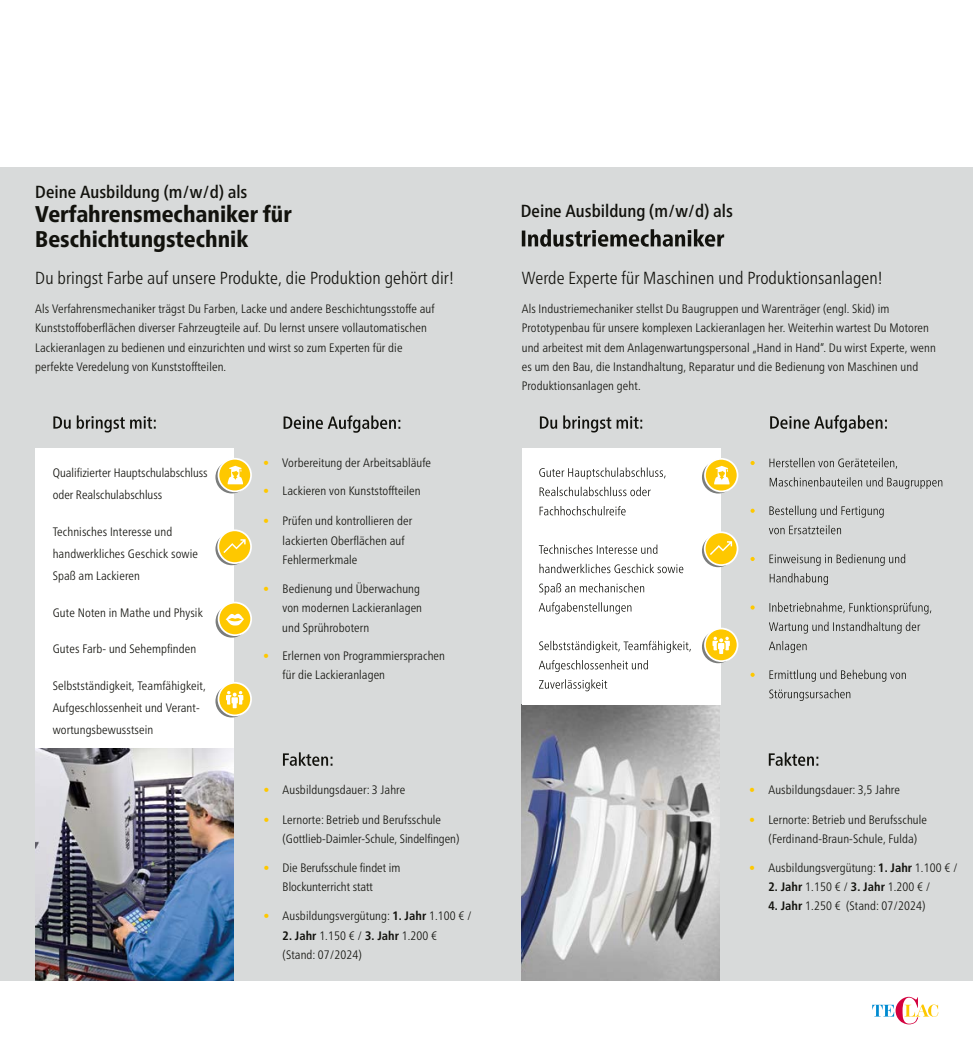
<style>
.page{position:relative;width:973px;height:1042px;background:#fff}
.page>*{position:absolute;margin:0;border:0;box-sizing:border-box;transform-origin:0 0}
.t1{font:800 condensed 22.75px "Frutiger Neue LT Pro";color:#12120d}
.t2{font:300 condensed 17.5px "Frutiger Neue LT Pro";letter-spacing:.005em;color:#12120d}
.Azubi_Namen_grau_Copy{font:500 condensed 17.5px "Frutiger Neue LT Pro";color:#12120d}
.P_Copy{font:300 condensed 12.25px/19.2px "Frutiger Neue LT Pro";letter-spacing:.01em;color:#12120d}
.s1{color:#fec800}
.s2{font-weight:700}
</style>
<div class="page">
<svg style="left:872px;top:997px;width:66px;height:27px"></svg>
<div style="left:0;top:167px;width:972px;height:813px;background:#d8dada"></div>
<img style="left:521px;top:704px;width:198px;height:276px">
<div style="left:521px;top:448px;width:199px;height:256px;background:#fff"></div>
<svg style="left:540px;top:415px;width:102px;height:17px"></svg>
<svg style="left:539px;top:679px;width:68px;height:12px"></svg>
<svg style="left:538px;top:660px;width:109px;height:12px"></svg>
<svg style="left:539px;top:641px;width:151px;height:12px"></svg>
<svg style="left:538px;top:602px;width:93px;height:12px"></svg>
<svg style="left:539px;top:583px;width:105px;height:12px"></svg>
<svg style="left:539px;top:564px;width:144px;height:9px"></svg>
<svg style="left:538px;top:544px;width:119px;height:10px"></svg>
<svg style="left:539px;top:506px;width:86px;height:9px"></svg>
<svg style="left:539px;top:487px;width:111px;height:9px"></svg>
<svg style="left:539px;top:467px;width:126px;height:12px"></svg>
<svg style="left:701px;top:461px;width:33px;height:32px"></svg>
<svg style="left:704px;top:459px;width:33px;height:32px"></svg>
<div style="left:704px;top:458px;width:34px;height:34px;border:2px solid #fff;border-radius:50%"></div>
<svg style="left:713px;top:466px;width:17px;height:18px"></svg>
<svg style="left:701px;top:631px;width:33px;height:32px"></svg>
<svg style="left:704px;top:628px;width:33px;height:33px"></svg>
<div style="left:704px;top:628px;width:34px;height:34px;border:2px solid #fff;border-radius:50%"></div>
<svg style="left:712px;top:637px;width:17px;height:17px"></svg>
<svg style="left:701px;top:534px;width:33px;height:33px"></svg>
<svg style="left:704px;top:532px;width:33px;height:33px"></svg>
<div style="left:703px;top:531px;width:35px;height:35px;border:2px solid #fff;border-radius:50%"></div>
<svg style="left:709px;top:541px;width:23px;height:14px"></svg>
<div style="left:35px;top:448px;width:199px;height:300px;background:#fff"></div>
<svg style="left:53px;top:415px;width:103px;height:17px"></svg>
<svg style="left:215px;top:461px;width:33px;height:32px"></svg>
<svg style="left:218px;top:459px;width:33px;height:32px"></svg>
<div style="left:217px;top:458px;width:35px;height:34px;border:2px solid #fff;border-radius:50%"></div>
<svg style="left:226px;top:466px;width:18px;height:18px"></svg>
<svg style="left:215px;top:685px;width:33px;height:32px"></svg>
<svg style="left:218px;top:683px;width:33px;height:32px"></svg>
<div style="left:217px;top:682px;width:35px;height:34px;border:2px solid #fff;border-radius:50%"></div>
<svg style="left:226px;top:691px;width:17px;height:17px"></svg>
<svg style="left:215px;top:533px;width:33px;height:32px"></svg>
<svg style="left:218px;top:530px;width:33px;height:33px"></svg>
<div style="left:217px;top:529px;width:35px;height:35px;border:2px solid #fff;border-radius:50%"></div>
<svg style="left:223px;top:539px;width:22px;height:14px"></svg>
<svg style="left:769px;top:689px;width:81px;height:12px"></svg>
<svg style="left:769px;top:670px;width:136px;height:12px"></svg>
<svg style="left:750px;top:673px;width:4px;height:4px"></svg>
<svg style="left:769px;top:641px;width:37px;height:12px"></svg>
<svg style="left:769px;top:622px;width:151px;height:11px"></svg>
<svg style="left:769px;top:602px;width:162px;height:12px"></svg>
<svg style="left:750px;top:605px;width:4px;height:4px"></svg>
<svg style="left:769px;top:573px;width:58px;height:12px"></svg>
<svg style="left:769px;top:554px;width:136px;height:12px"></svg>
<svg style="left:750px;top:557px;width:4px;height:4px"></svg>
<svg style="left:769px;top:525px;width:71px;height:9px"></svg>
<svg style="left:769px;top:506px;width:114px;height:12px"></svg>
<svg style="left:750px;top:509px;width:4px;height:4px"></svg>
<svg style="left:769px;top:477px;width:173px;height:12px"></svg>
<svg style="left:769px;top:458px;width:127px;height:11px"></svg>
<svg style="left:750px;top:461px;width:4px;height:4px"></svg>
<svg style="left:770px;top:415px;width:116px;height:17px"></svg>
<svg style="left:283px;top:415px;width:117px;height:18px"></svg>
<svg style="left:521px;top:229px;width:203px;height:18px"></svg>
<svg style="left:215px;top:605px;width:33px;height:32px"></svg>
<div style="left:218px;top:602px;width:33px;height:33px;background:#fec800;border-radius:50%"></div>
<div style="left:218px;top:602px;width:34px;height:34px;border:2px solid #fff;border-radius:50%"></div>
<svg style="left:226px;top:614px;width:18px;height:11px"></svg>
<img style="left:35px;top:748px;width:199px;height:232px">
<svg style="left:283px;top:752px;width:49px;height:14px"></svg>
<svg style="left:768px;top:752px;width:50px;height:14px"></svg>
<p class="Azubi_Namen_grau_Copy" style="left:35px;top:181px;width:213px">Deine Ausbildung (m/w/d) als</p>
<p class="t1" style="left:35px;top:201px;width:258px">Verfahrensmechaniker für</p>
<p class="t1" style="left:35px;top:225px;width:214px">Beschichtungstechnik</p>
<h4 class="t2" style="left:35px;top:268px;width:420px">Du bringst Farbe auf unsere Produkte, die Produktion gehört dir!</h4>
<p class="P_Copy" style="left:35px;top:299px;width:401px">Als Verfahrensmechaniker trägst Du Farben, Lacke und andere Beschichtungsstoffe auf Kunststoffoberflächen diverser Fahrzeugteile auf. Du lernst unsere vollautomatischen Lackieranlagen zu bedienen und einzurichten und wirst so zum Experten für die perfekte Veredelung von Kunststoffteilen.</p>
<p class="P_Copy" style="left:53px;top:461px;width:156px;line-height:22.1px">Qualifizierter Hauptschulabschluss oder Realschulabschluss</p>
<p class="P_Copy" style="left:53px;top:520px;width:147px;line-height:22.1px">Technisches Interesse und handwerkliches Geschick sowie<br>Spaß am Lackieren</p>
<p class="P_Copy" style="left:53px;top:602px;width:152px">Gute Noten in Mathe und Physik</p>
<p class="P_Copy" style="left:53px;top:639px;width:145px">Gutes Farb- und Sehempfinden</p>
<p class="P_Copy" style="left:53px;top:675px;width:154px;line-height:22.1px">Selbstständigkeit, Teamfähigkeit,<br>Aufgeschlossenheit und Verant&shy;wortungsbewusstsein</p>
<p class="P_Copy" style="left:263px;top:453px;width:169px"><span class="s1">•</span> Vorbereitung der Arbeitsabläufe</p>
<p class="P_Copy" style="left:263px;top:481px;width:159px"><span class="s1">•</span> Lackieren von Kunststoffteilen</p>
<p class="P_Copy" style="left:282px;top:511px;width:131px;text-indent:-19px"><span class="s1">•</span> Prüfen und kontrollieren der lackierten Oberflächen auf<br>Fehlermerkmale</p>
<p class="P_Copy" style="left:282px;top:579px;width:141px;text-indent:-19px"><span class="s1">•</span> Bedienung und Überwachung von modernen Lackieranlagen und Sprührobotern</p>
<p class="P_Copy" style="left:282px;top:645px;width:164px;text-indent:-19px"><span class="s1">•</span> Erlernen von Programmiersprachen für die Lackieranlagen</p>
<p class="P_Copy" style="left:263px;top:780px;width:143px"><span class="s1">•</span> Ausbildungsdauer: 3 Jahre</p>
<p class="P_Copy" style="left:282px;top:809px;width:178px;text-indent:-19px"><span class="s1">•</span> Lernorte: Betrieb und Berufsschule (Gottlieb-Daimler-Schule, Sindelfingen)</p>
<p class="P_Copy" style="left:282px;top:858px;width:119px;text-indent:-19px"><span class="s1">•</span> Die Berufsschule findet im<br>Blockunterricht statt</p>
<p class="P_Copy" style="left:263px;top:906px;width:210px"><span class="s1">•</span> Ausbildungsvergütung: <span class="s2">1. Jahr</span> 1.100 € /</p>
<p class="P_Copy" style="left:282px;top:925px;width:156px"><span class="s2">2. Jahr</span> 1.150 € / <span class="s2">3. Jahr</span> 1.200 € (Stand: 07/2024)</p>
<p class="Azubi_Namen_grau_Copy" style="left:520px;top:200px;width:213px">Deine Ausbildung (m/w/d) als</p>
<h4 class="t2" style="left:521px;top:268px;width:362px">Werde Experte für Maschinen und Produktionsanlagen!</h4>
<p class="P_Copy" style="left:521px;top:299px;width:415px">Als Industriemechaniker stellst Du Baugruppen und Warenträger (engl. Skid) im Prototypenbau für unsere komplexen Lackieranlagen her. Weiterhin wartest Du Motoren und arbeitest mit dem Anlagenwartungspersonal „Hand in Hand“. Du wirst Experte, wenn es um den Bau, die Instandhaltung, Reparatur und die Bedienung von Maschinen und Produktionsanlagen geht.</p>
<p class="P_Copy" style="left:749px;top:780px;width:152px"><span class="s1">•</span> Ausbildungsdauer: 3,5 Jahre</p>
<p class="P_Copy" style="left:768px;top:809px;width:160px;text-indent:-19px"><span class="s1">•</span> Lernorte: Betrieb und Berufsschule (Ferdinand-Braun-Schule, Fulda)</p>
<p class="P_Copy" style="left:749px;top:858px;width:210px"><span class="s1">•</span> Ausbildungsvergütung: <span class="s2">1. Jahr</span> 1.100 € /</p>
<p class="P_Copy" style="left:768px;top:877px;width:163px"><span class="s2">2. Jahr</span> 1.150 € / <span class="s2">3. Jahr</span> 1.200 € /</p>
<p class="P_Copy" style="left:768px;top:896px;width:158px"><span class="s2">4. Jahr</span> 1.250 € (Stand: 07/2024)</p>
</div>
